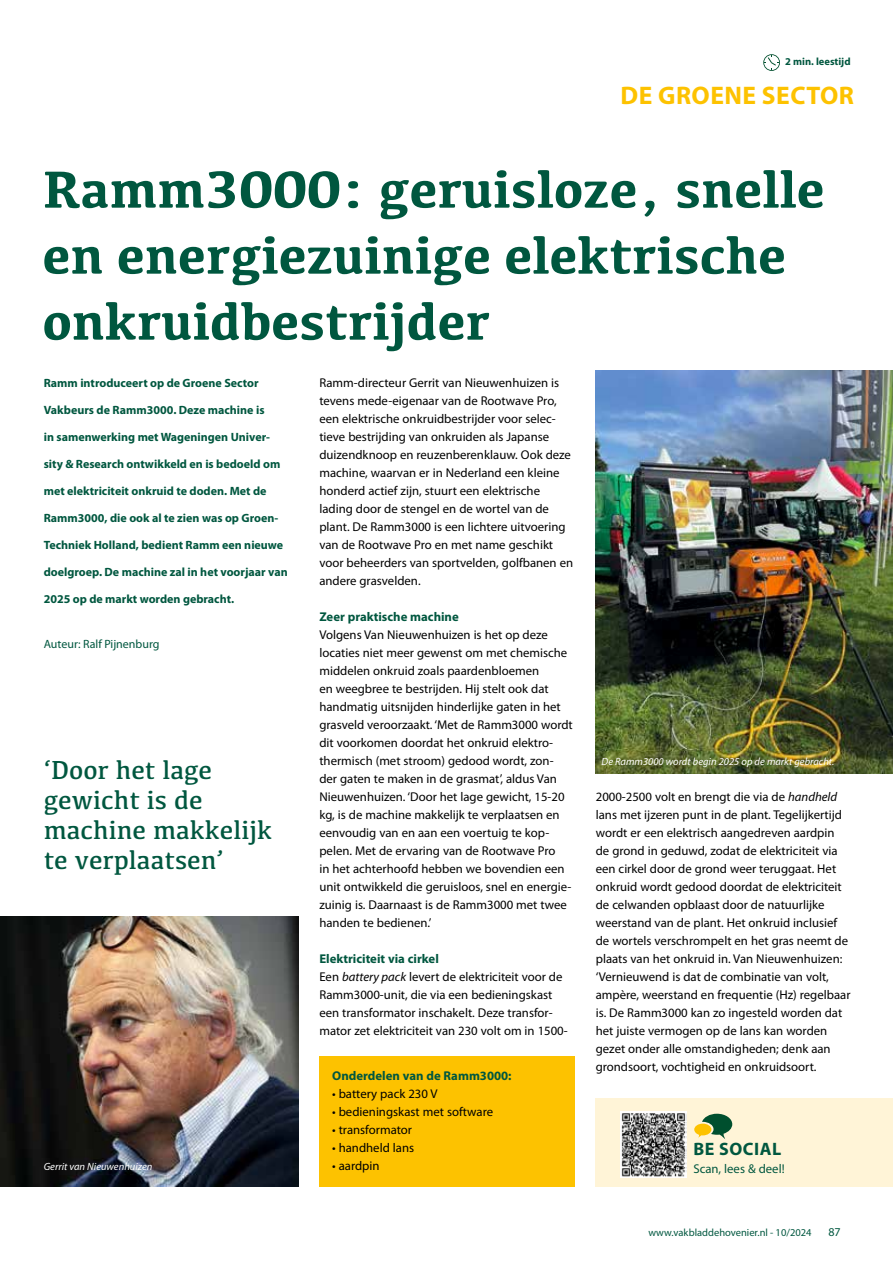
<style>
.page{position:relative;width:893px;height:1263px;background:#fff}
.page>*{position:absolute;margin:0;border:0;box-sizing:border-box;transform-origin:0 0}
.t1{font:700 54px/66px "Kefa";color:#00573f}
.t2{font:27px/30px "Kefa";color:#00573f}
.t3{font:700 25.5px "Myriad Pro";letter-spacing:.02em;color:#fdc200}
.t4{font:700 18px "Myriad Pro";letter-spacing:.03em;color:#00573f}
.t5{font:12.75px/18px "Myriad Pro";color:#000}
.t6{font:700 12.75px "Myriad Pro";color:#00573f}
.t7{font:12.75px "Myriad Pro";color:#00573f}
.t8{font:700 12px "Myriad Pro";color:#00573f}
.t9{font:12px "Myriad Pro";color:#00573f}
.t10{font:italic 10.5px "Myriad Pro";color:#fff}
.t11{font:10.5px "Myriad Pro";color:#00573f}
.t12{font:700 10.5px "Myriad Pro";color:#00573f}
.s1{font-weight:700;color:#00573f}
.s2{font-style:italic}
</style>
<div class="page">
<div style="left:319px;top:1056px;width:255px;height:130px;background:#fdc200"></div>
<svg style="left:763px;top:54px;width:17px;height:17px"></svg>
<div style="left:595px;top:1098px;width:298px;height:89px;background:#fff4d7"></div>
<img style="left:621px;top:1111px;width:65px;height:66px">
<svg style="left:694px;top:1114px;width:38px;height:25px"></svg>
<img style="left:595px;top:371px;width:298px;height:403px">
<img style="left:0;top:916px;width:298px;height:271px">
<p class="t12" style="left:785px;top:55px;width:67px">2 min. leestijd</p>
<h3 class="t3" style="left:621px;top:79px;width:235px">DE GROENE SECTOR</h3>
<h1 class="t1" style="left:43px;top:154px;width:784px">Ramm3000: geruisloze, snelle en energiezuinige elektrische onkruidbestrijder</h1>
<p class="t5" style="left:319px;top:374px;width:255px">Ramm-directeur Gerrit van Nieuwenhuizen is tevens mede-eigenaar van de Rootwave Pro, een elektrische onkruidbestrijder voor selec&shy;tieve bestrijding van onkruiden als Japanse duizendknoop en reuzenberenklauw. Ook deze machine, waarvan er in Nederland een kleine honderd actief zijn, stuurt een elektrische lading door de stengel en de wortel van de plant. De Ramm3000 is een lichtere uitvoering van de Rootwave Pro en met name geschikt voor beheerders van sportvelden, golfbanen en andere grasvelden.</p>
<p class="t6" style="left:319px;top:608px;width:141px">Zeer praktische machine</p>
<p class="t5" style="left:319px;top:626px;width:255px">Volgens Van Nieuwenhuizen is het op deze locaties niet meer gewenst om met chemische middelen onkruid zoals paardenbloemen<br>en weegbree te bestrijden. Hij stelt ook dat handmatig uitsnijden hinderlijke gaten in het grasveld veroorzaakt. ‘Met de Ramm3000 wordt dit voorkomen doordat het onkruid elektro&shy;thermisch (met stroom) gedood wordt, zon&shy;der gaten te maken in de grasmat’, aldus Van Nieuwenhuizen. ‘Door het lage gewicht, 15-20 kg, is de machine makkelijk te verplaatsen en eenvoudig van en aan een voertuig te kop&shy;pelen. Met de ervaring van de Rootwave Pro<br>in het achterhoofd hebben we bovendien een unit ontwikkeld die geruisloos, snel en energie&shy;zuinig is. Daarnaast is de Ramm3000 met twee handen te bedienen.’</p>
<p class="t5" style="left:319px;top:950px;width:250px"><span class="s1">Elektriciteit via cirkel<br></span>Een <span class="s2">battery pack</span> levert de elektriciteit voor de Ramm3000-unit, die via een bedieningskast een transformator inschakelt. Deze transfor&shy;mator zet elektriciteit van 230 volt om in 1500-</p>
<p class="t8" style="left:44px;top:375px;width:216px">Ramm introduceert op de Groene Sector</p>
<p class="t8" style="left:44px;top:402px;width:222px">Vakbeurs de Ramm3000. Deze machine is</p>
<p class="t8" style="left:44px;top:429px;width:228px">in samenwerking met Wageningen Univer-</p>
<p class="t8" style="left:44px;top:456px;width:238px">sity &amp; Research ontwikkeld en is bedoeld om</p>
<p class="t8" style="left:44px;top:483px;width:224px">met elektriciteit onkruid te doden. Met de</p>
<p class="t8" style="left:44px;top:510px;width:236px">Ramm3000, die ook al te zien was op Groen-</p>
<p class="t8" style="left:44px;top:537px;width:241px">Techniek Holland, bedient Ramm een nieuwe</p>
<p class="t8" style="left:44px;top:564px;width:246px">doelgroep. De machine zal in het voorjaar van</p>
<p class="t8" style="left:44px;top:591px;width:192px">2025 op de markt worden gebracht.</p>
<p class="t9" style="left:44px;top:637px;width:117px">Auteur: Ralf Pijnenburg</p>
<p class="t10" style="left:601px;top:755px;width:235px">De Ramm3000 wordt begin 2025 op de markt gebracht.</p>
<h2 class="t2" style="left:44px;top:754px;width:230px">‘Door het lage gewicht is de machine makkelijk te verplaatsen’</h2>
<p class="t5" style="left:596px;top:788px;width:256px">2000-2500 volt en brengt die via de <span class="s2">handheld </span>lans met ijzeren punt in de plant. Tegelijkertijd wordt er een elektrisch aangedreven aardpin de grond in geduwd, zodat de elektriciteit via een cirkel door de grond weer teruggaat. Het onkruid wordt gedood doordat de elektriciteit de celwanden opblaast door de natuurlijke weerstand van de plant. Het onkruid inclusief de wortels verschrompelt en het gras neemt de plaats van het onkruid in. Van Nieuwenhuizen: ‘Vernieuwend is dat de combinatie van volt, ampère, weerstand en frequentie (Hz) regelbaar is. De Ramm3000 kan zo ingesteld worden dat het juiste vermogen op de lans kan worden gezet onder alle omstandigheden; denk aan grondsoort, vochtigheid en onkruidsoort.</p>
<p class="t6" style="left:332px;top:1067px;width:181px">Onderdelen van de Ramm3000:</p>
<p class="t5" style="left:332px;top:1085px;width:107px">• battery pack 230 V</p>
<p class="t5" style="left:332px;top:1103px;width:163px">• bedieningskast met software</p>
<p class="t5" style="left:332px;top:1121px;width:81px">• transformator</p>
<p class="t5" style="left:332px;top:1139px;width:83px">• handheld lans</p>
<p class="t5" style="left:332px;top:1157px;width:49px">• aardpin</p>
<h3 class="t4" style="left:693px;top:1137px;width:89px">BE SOCIAL</h3>
<p class="t10" style="left:44px;top:1160px;width:110px">Gerrit van Nieuwenhuizen</p>
<p class="t7" style="left:693px;top:1161px;width:93px">Scan, lees &amp; deel!</p>
<p class="t11" style="left:648px;top:1226px;width:165px">www.vakbladdehovenier.nl - 10/2024</p>
<p class="t9" style="left:828px;top:1224px;width:14px">87</p>
</div>
